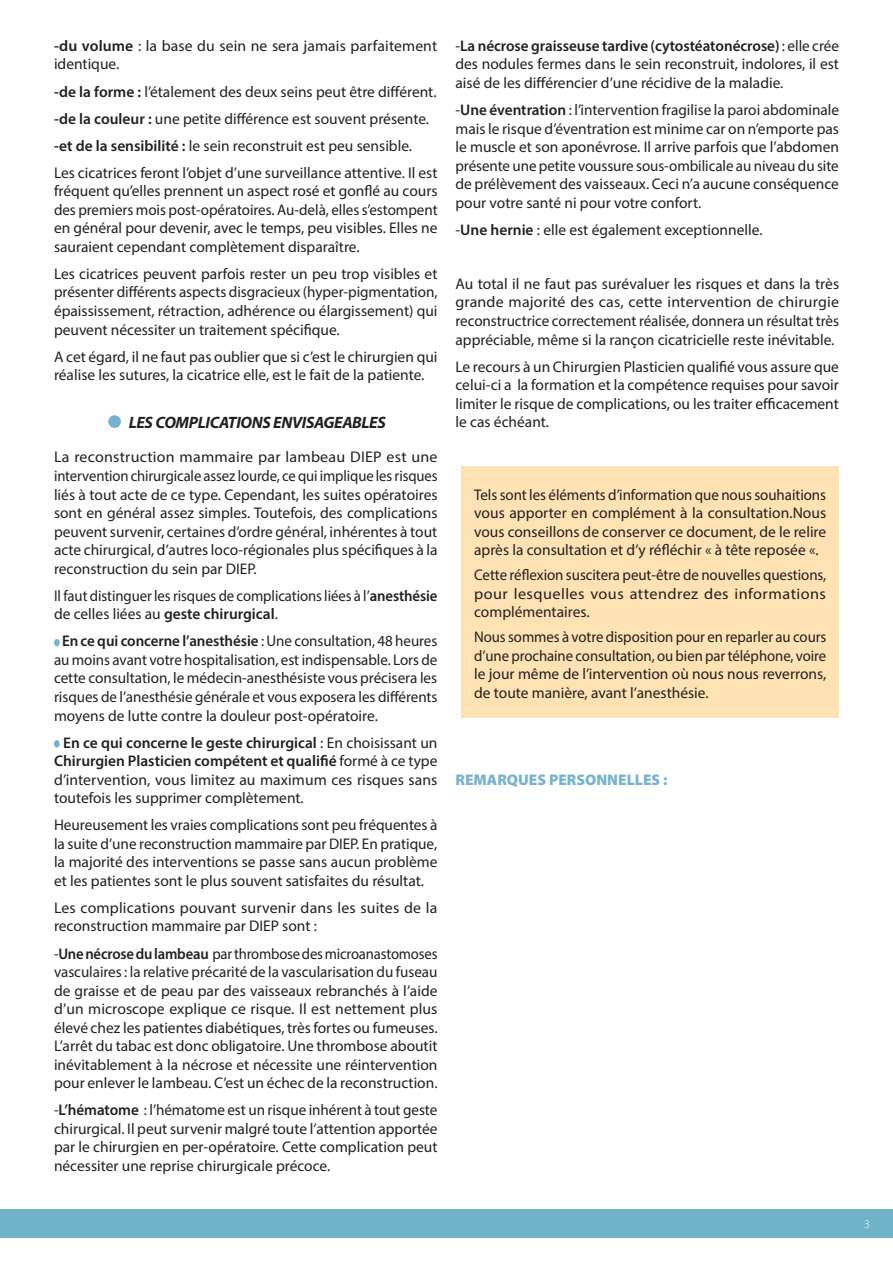
<style>
.page{position:relative;width:893px;height:1263px;background:#fff}
.page>*{position:absolute;margin:0;border:0;box-sizing:border-box;transform-origin:0 0}
.t1{font:italic 700 16.5px "Myriad Pro";letter-spacing:-.02em;color:#231f20}
.t2{font:15.45px/18.6px "Myriad Pro";color:#231f20;text-align:justify}
.t3{font:15.45px/18.6px "Myriad Pro";color:#231f20;text-align:justify;scale:.95 1}
.t4{font:15.45px/18.6px "Myriad Pro";color:#231f20;scale:.96 1}
.t5{font:900 15.45px "Myriad Pro";color:#77b3d0}
.t6{font:300 12px "Myriad Pro";color:#fff}
.s1{font-weight:600}
</style>
<div class="page">
<div style="left:0;top:1209px;width:893px;height:29px;background:#70b2c8"></div>
<div style="left:108px;top:415px;width:13px;height:13px;background:#77b3d0;border-radius:50%"></div>
<div style="left:54px;top:639px;width:6px;height:7px;background:#77b3d0;border-radius:50%"></div>
<div style="left:54px;top:740px;width:6px;height:8px;background:#77b3d0;border-radius:50%"></div>
<div style="left:461px;top:466px;width:378px;height:252px;background:#ffe2b3"></div>
<p class="t2" style="left:54px;top:36px;width:385px"><span class="s1">-du volume</span> : la base du sein ne sera jamais parfaitement identique.</p>
<p class="t2" style="left:54px;top:78px;width:385px;line-height:27px;text-align:left"><span class="s1">-de la forme :</span> l’étalement des deux seins peut être différent. <span class="s1">-de la couleur :</span> une petite différence est souvent présente. <span class="s1">-et de la sensibilité :</span> le sein reconstruit est peu sensible.<br>Les cicatrices feront l’objet d’une surveillance attentive. Il est</p>
<p class="t2" style="left:54px;top:181px;width:385px">fréquent qu’elles prennent un aspect rosé et gonflé au cours des premiers mois post-opératoires. Au-delà, elles s’estompent en général pour devenir, avec le temps, peu visibles. Elles ne sauraient cependant complètement disparaître.</p>
<p class="t2" style="left:54px;top:264px;width:385px">Les cicatrices peuvent parfois rester un peu trop visibles et présenter différents aspects disgracieux (hyper-pigmentation, épaississement, rétraction, adhérence ou élargissement) qui peuvent nécessiter un traitement spécifique.</p>
<p class="t2" style="left:54px;top:347px;width:385px">A cet égard, il ne faut pas oublier que si c’est le chirurgien qui réalise les sutures, la cicatrice elle, est le fait de la patiente.</p>
<p class="t1" style="left:129px;top:412px;width:259px">LES COMPLICATIONS ENVISAGEABLES</p>
<p class="t2" style="left:54px;top:448px;width:385px">La reconstruction mammaire par lambeau DIEP est une intervention chirurgicale assez lourde, ce qui implique les risques liés à tout acte de ce type. Cependant, les suites opératoires sont en général assez simples. Toutefois, des complications peuvent survenir, certaines d’ordre général, inhérentes à tout acte chirurgical, d’autres loco-régionales plus spécifiques à la reconstruction du sein par DIEP.</p>
<p class="t4" style="left:54px;top:586px;width:401px">Il faut distinguer les risques de complications liées à l’<span class="s1">anesthésie </span>de celles liées au <span class="s1">geste chirurgical</span>.</p>
<p class="t2" style="left:54px;top:632px;width:385px;text-indent:8px"><span class="s1">En ce qui concerne l’anesthésie</span> : Une consultation, 48 heures au moins avant votre hospitalisation, est indispensable. Lors de cette consultation, le médecin-anesthésiste vous précisera les risques de l’anesthésie générale et vous exposera les différents moyens de lutte contre la douleur post-opératoire.</p>
<p class="t2" style="left:54px;top:733px;width:385px;text-indent:9px"><span class="s1">En ce qui concerne le geste chirurgical</span> : En choisissant un <span class="s1">Chirurgien Plasticien compétent et qualifié</span> formé à ce type d’intervention, vous limitez au maximum ces risques sans toutefois les supprimer complètement.</p>
<p class="t2" style="left:54px;top:815px;width:385px">Heureusement les vraies complications sont peu fréquentes à la suite d’une reconstruction mammaire par DIEP. En pratique, la majorité des interventions se passe sans aucun problème et les patientes sont le plus souvent satisfaites du résultat.</p>
<p class="t2" style="left:54px;top:898px;width:385px">Les complications pouvant survenir dans les suites de la reconstruction mammaire par DIEP sont :</p>
<p class="t3" style="left:54px;top:944px;width:405px">-<span class="s1">Une nécrose du lambeau</span> par thrombose des microanastomoses vasculaires : la relative précarité de la vascularisation du fuseau de graisse et de peau par des vaisseaux rebranchés à l’aide d’un microscope explique ce risque. Il est nettement plus élevé chez les patientes diabétiques, très fortes ou fumeuses.<br>L’arrêt du tabac est donc obligatoire. Une thrombose aboutit inévitablement à la nécrose et nécessite une réintervention pour enlever le lambeau. C’est un échec de la reconstruction.</p>
<p class="t2" style="left:54px;top:1101px;width:385px">-<span class="s1">L’hématome</span> : l’hématome est un risque inhérent à tout geste chirurgical. Il peut survenir malgré toute l’attention apportée par le chirurgien en per-opératoire. Cette complication peut nécessiter une reprise chirurgicale précoce.</p>
<p class="t2" style="left:455px;top:36px;width:385px">-<span class="s1">La nécrose graisseuse tardive (cytostéatonécrose)</span> : elle crée des nodules fermes dans le sein reconstruit, indolores, il est aisé de les différencier d’une récidive de la maladie.</p>
<p class="t2" style="left:455px;top:100px;width:385px">-<span class="s1">Une éventration</span> : l’intervention fragilise la paroi abdominale mais le risque d’éventration est minime car on n’emporte pas le muscle et son aponévrose. Il arrive parfois que l’abdomen présente une petite voussure sous-ombilicale au niveau du site de prélèvement des vaisseaux. Ceci n’a aucune conséquence pour votre santé ni pour votre confort.</p>
<p class="t2" style="left:455px;top:220px;width:309px">-<span class="s1">Une hernie</span> : elle est également exceptionnelle.</p>
<p class="t2" style="left:455px;top:274px;width:385px">Au total il ne faut pas surévaluer les risques et dans la très grande majorité des cas, cette intervention de chirurgie reconstructrice correctement réalisée, donnera un résultat très appréciable, même si la rançon cicatricielle reste inévitable.</p>
<p class="t2" style="left:455px;top:357px;width:385px">Le recours à un Chirurgien Plasticien qualifié vous assure que celui-ci a la formation et la compétence requises pour savoir limiter le risque de complications, ou les traiter efficacement le cas échéant.</p>
<p class="t2" style="left:474px;top:485px;width:354px">Tels sont les éléments d’information que nous souhaitions vous apporter en complément à la consultation.Nous vous conseillons de conserver ce document, de le relire après la consultation et d’y réfléchir « à tête reposée «.</p>
<p class="t2" style="left:474px;top:565px;width:354px">Cette réflexion suscitera peut-être de nouvelles questions, pour lesquelles vous attendrez des informations complémentaires.</p>
<p class="t4" style="left:474px;top:627px;width:368px;text-align:justify">Nous sommes à votre disposition pour en reparler au cours d’une prochaine consultation, ou bien par téléphone, voire le jour même de l’intervention où nous nous reverrons, de toute manière, avant l’anesthésie.</p>
<p class="t5" style="left:455px;top:769px;width:214px">REMARQUES PERSONNELLES :</p>
<p class="t6" style="left:864px;top:1216px;width:7px">3</p>
</div>
